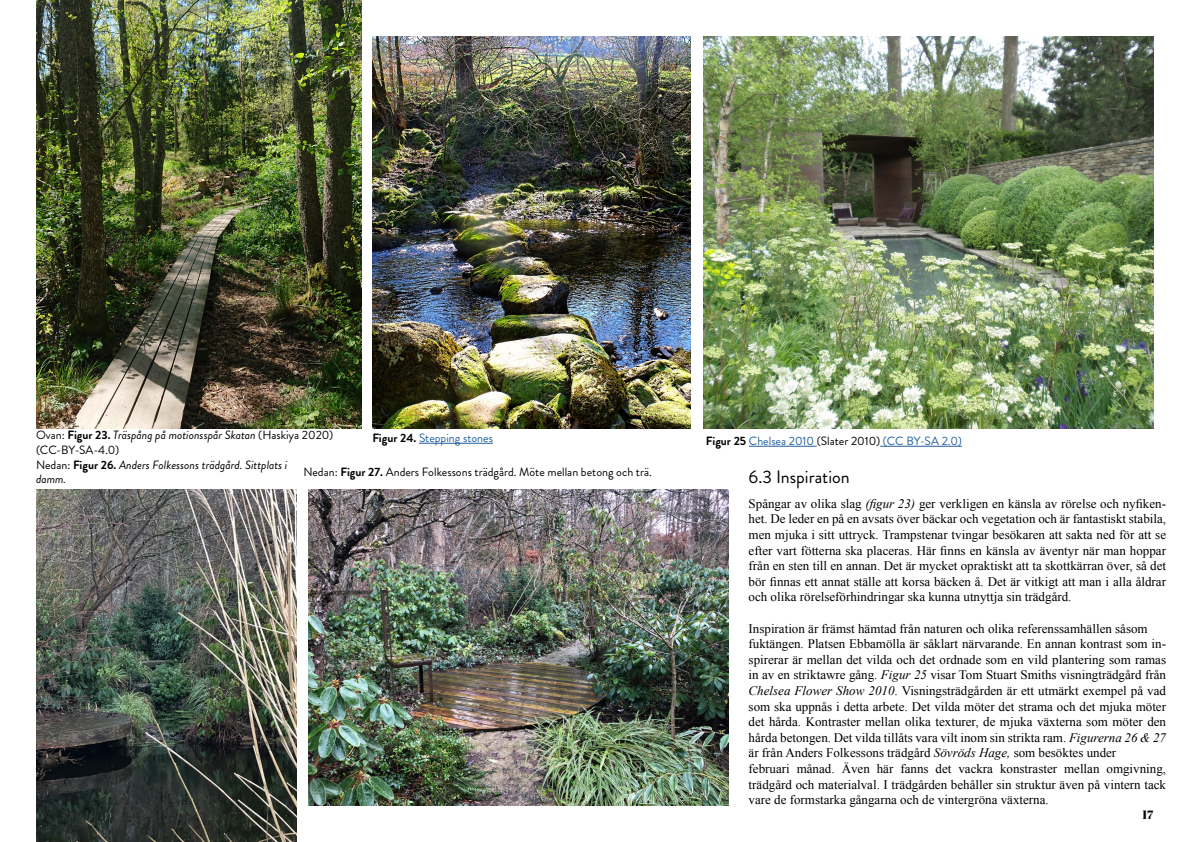
<style>
.page{position:relative;width:1191px;height:842px;background:#fff}
.page>*{position:absolute;margin:0;border:0;box-sizing:border-box;transform-origin:0 0}
.t1{font:18px "Brandon Grotesque";color:#000}
.t2{font:13px/15.6px "Times New Roman";color:#000;text-align:justify}
.t3{font:italic 12px/14.8px "Brandon Grotesque";color:#000}
.t4{font:12px "Brandon Grotesque";color:#215e9e}
.t5{font:12px "Brandon Grotesque";color:#000}
.t6{font:12px "Abril Fatface";color:#000}
.s1{font-style:normal}
.s2{font-weight:700;font-style:normal}
.s3{font-weight:700;color:#000}
.s4{font-weight:700}
.s5{color:#000}
.s6{font-style:italic}
</style>
<div class="page">
<hr style="left:749px;top:446px;width:67px;height:1px;background:#215e9e">
<hr style="left:880px;top:446px;width:82px;height:1px;background:#215e9e">
<hr style="left:419px;top:443px;width:74px;height:1px;background:#215e9e">
<img style="left:372px;top:36px;width:319px;height:392px">
<img style="left:36px;top:0;width:325px;height:428px">
<img style="left:703px;top:36px;width:450px;height:392px">
<img style="left:36px;top:489px;width:261px;height:353px">
<img style="left:308px;top:489px;width:421px;height:317px">
<p class="t3" style="left:36px;top:428px;width:299px"><span class="s1">Ovan:</span> <span class="s2">Figur 23.</span> Träspång på motionsspår Skatan <span class="s1">(Haskiya 2020) (CC-BY-SA-4.0)<br>Nedan:</span> <span class="s2">Figur 26.</span> Anders Folkessons trädgård. Sittplats i<br>damm.</p>
<p class="t4" style="left:372px;top:430px;width:122px"><span class="s3">Figur 24.</span> Stepping stones</p>
<p class="t5" style="left:303px;top:464px;width:350px">Nedan: <span class="s4">Figur 27.</span> Anders Folkessons trädgård. Möte mellan betong och trä.</p>
<p class="t4" style="left:706px;top:433px;width:257px"><span class="s3">Figur 25</span> Chelsea 2010 <span class="s5">(Slater 2010)</span> (CC BY-SA 2.0)</p>
<h1 class="t1" style="left:748px;top:464px;width:103px">6.3 Inspiration</h1>
<p class="t2" style="left:748px;top:495px;width:419px">Spångar av olika slag <span class="s6">(figur 23)</span> ger verkligen en känsla av rörelse och nyfiken&shy;het. De leder en på en avsats över bäckar och vegetation och är fantastiskt stabila, men mjuka i sitt uttryck. Trampstenar tvingar besökaren att sakta ned för att se efter vart fötterna ska placeras. Här finns en känsla av äventyr när man hoppar från en sten till en annan. Det är mycket opraktiskt att ta skottkärran över, så det bör finnas ett annat ställe att korsa bäcken å. Det är vitkigt att man i alla åldrar och olika rörelseförhindringar ska kunna utnyttja sin trädgård.</p>
<p class="t2" style="left:748px;top:620px;width:419px;text-align:left">Inspiration är främst hämtad från naturen och olika referenssamhällen såsom fuktängen. Platsen Ebbamölla är såklart närvarande. En annan kontrast som in&shy;spirerar är mellan det vilda och det ordnade som en vild plantering som ramas in av en striktawre gång. <span class="s6">Figur 25</span> visar Tom Stuart Smiths visningträdgård från <span class="s6">Chelsea Flower Show 2010</span>. Visningsträdgården är ett utmärkt exempel på vad som ska uppnås i detta arbete. Det vilda möter det strama och det mjuka möter det hårda. Kontraster mellan olika texturer, de mjuka växterna som möter den hårda betongen. Det vilda tillåts vara vilt inom sin strikta ram. <span class="s6">Figurerna 26 &amp; 27 </span>är från Anders Folkessons trädgård <span class="s6">Sövröds Hage,</span> som besöktes under<br>februari månad. Även här fanns det vackra konstraster mellan omgivning, trädgård och materialval. I trädgården behåller sin struktur även på vintern tack vare de formstarka gångarna och de vintergröna växterna.</p>
<p class="t6" style="left:1142px;top:806px;width:13px">17</p>
</div>
